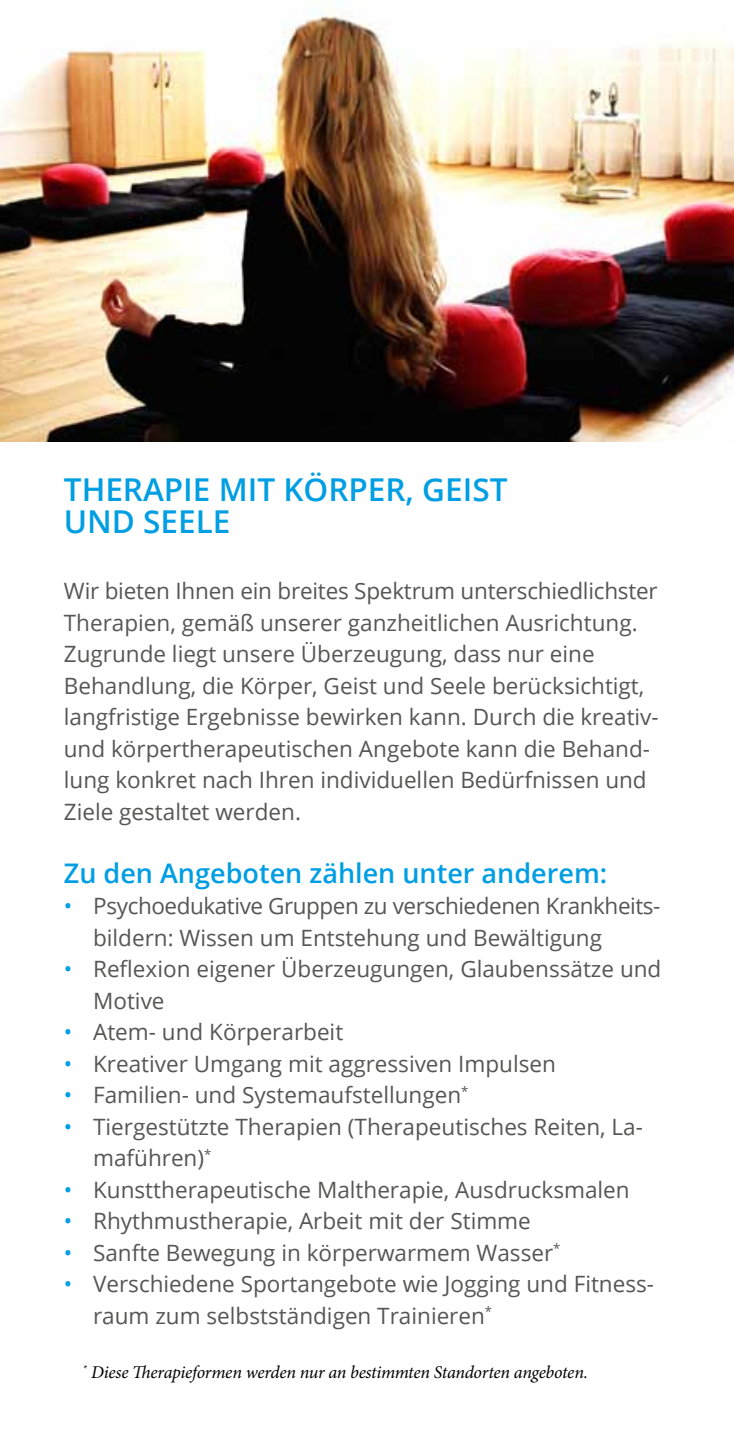
<style>
.page{position:relative;width:734px;height:1448px;background:#fff}
.page>*{position:absolute;margin:0;border:0;box-sizing:border-box;transform-origin:0 0}
.t1{font:600 31.5px/31.5px "Open Sans";color:#009ee3}
.t2{font:600 27px "Open Sans";color:#009ee3}
.t3{font:22.5px/31.5px "Open Sans";color:#565655}
.t4{font:22.5px/31.5px "Open Sans";letter-spacing:-.02em;color:#565655}
.t5{font:italic 18px "Minion Pro";letter-spacing:-.02em;color:#000}
.s1{color:#009ee3}
</style>
<div class="page">
<img style="left:0;top:12px;width:733px;height:430px">
<h1 class="t1" style="left:64px;top:473px;width:445px">Therapie mit Körper, Geist und Seele</h1>
<p class="t3" style="left:64px;top:575px;width:596px">Wir bieten Ihnen ein breites Spektrum unterschiedlichster Therapien, gemäß unserer ganzheitlichen Ausrichtung.<br>Zugrunde liegt unsere Überzeugung, dass nur eine Behandlung, die Körper, Geist und Seele berücksichtigt, langfristige Ergebnisse bewirken kann. Durch die kreativ&shy;und körpertherapeutischen Angebote kann die Behand&shy;lung konkret nach Ihren individuellen Bedürfnissen und Ziele gestaltet werden.</p>
<p class="t2" style="left:64px;top:854px;width:545px">Zu den Angeboten zählen unter anderem:</p>
<p class="t4" style="left:93px;top:890px;width:568px;text-indent:-29px"><span class="s1">•</span> Psychoedukative Gruppen zu verschiedenen Krankheits&shy;bildern: Wissen um Entstehung und Bewältigung</p>
<p class="t3" style="left:93px;top:953px;width:569px;text-indent:-29px"><span class="s1">•</span> Reflexion eigener Überzeugungen, Glaubenssätze und<br>Motive</p>
<p class="t3" style="left:64px;top:1016px;width:281px"><span class="s1">•</span> Atem- und Körperarbeit</p>
<p class="t3" style="left:64px;top:1047px;width:493px"><span class="s1">•</span> Kreativer Umgang mit aggressiven Impulsen</p>
<p class="t3" style="left:64px;top:1079px;width:406px"><span class="s1">•</span> Familien- und Systemaufstellungen<sup>*</sup></p>
<p class="t3" style="left:93px;top:1110px;width:551px;text-indent:-29px"><span class="s1">•</span> Tiergestützte Therapien (Therapeutisches Reiten, La&shy;maführen)<sup>*</sup></p>
<p class="t3" style="left:64px;top:1173px;width:567px"><span class="s1">•</span> Kunsttherapeutische Maltherapie, Ausdrucksmalen</p>
<p class="t3" style="left:64px;top:1205px;width:468px"><span class="s1">•</span> Rhythmustherapie, Arbeit mit der Stimme</p>
<p class="t3" style="left:64px;top:1236px;width:498px"><span class="s1">•</span> Sanfte Bewegung in körperwarmem Wasser<sup>*</sup></p>
<p class="t3" style="left:93px;top:1268px;width:562px;text-indent:-29px"><span class="s1">•</span> Verschiedene Sportangebote wie Jogging und Fitness&shy;raum zum selbstständigen Trainieren<sup>*</sup></p>
<p class="t5" style="left:83px;top:1360px;width:506px"><sup>*</sup> Diese Therapieformen werden nur an bestimmten Standorten angeboten.</p>
</div>
